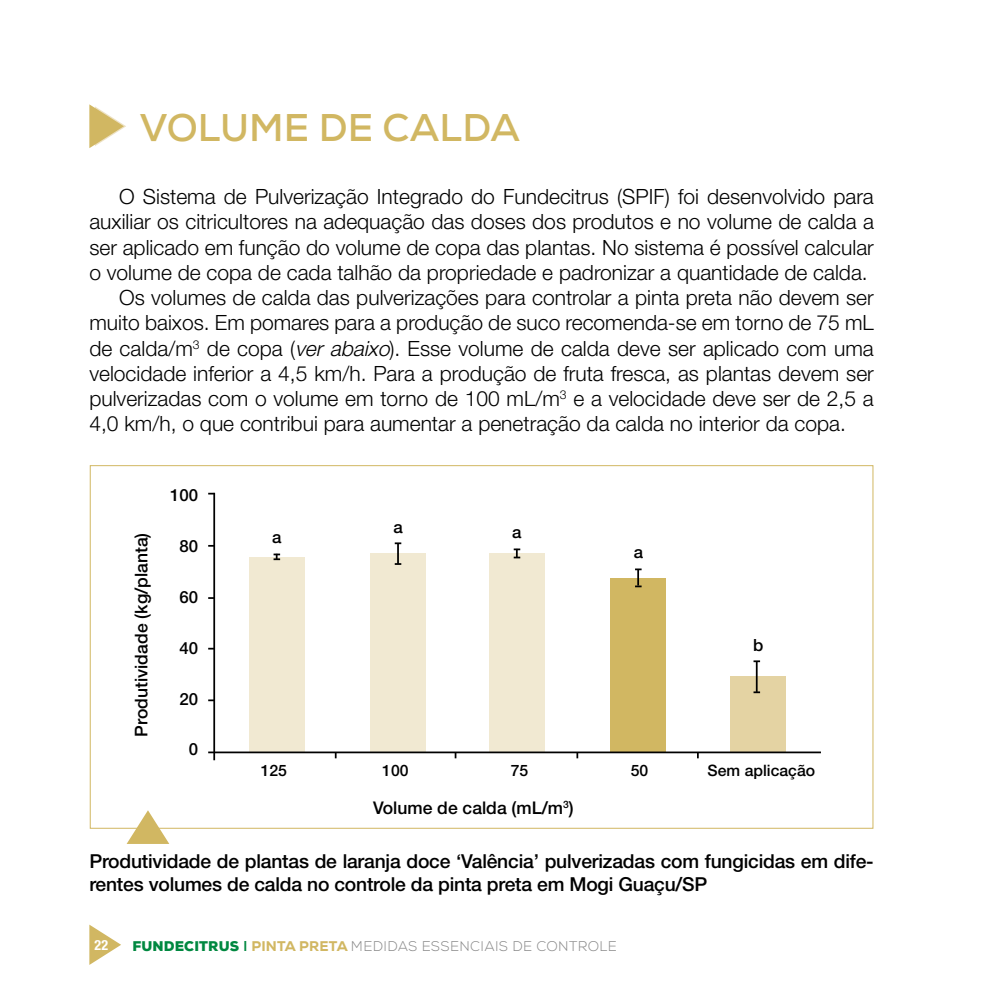
<style>
.page{position:relative;width:993px;height:993px;background:#fff}
.page>*{position:absolute;margin:0;border:0;box-sizing:border-box;transform-origin:0 0}
.t1{font:700 38.5px "Nexa";letter-spacing:.005em;color:#d1b762}
.t2{font:300 21px "Helvetica Neue LT Std";color:#000}
.t3{font:500 19.25px/23.1px "Helvetica Neue LT Std";letter-spacing:-.01em;color:#000}
.t4{font:500 17.5px "Helvetica Neue LT Std";color:#000}
.t5{font:500 16.8px "Helvetica Neue LT Std";color:#000}
.t6{font:500 15.75px "Helvetica Neue LT Std";color:#000}
.t7{font:300 14px "Nexa";letter-spacing:.025em;color:#878787}
.t8{font:700 condensed 14px "Helvetica Neue LT Std";color:#fff}
.s1{font-style:italic}
.s2{font-weight:900;color:#008840}
.s3{font-family:"Helvetica Neue LT Std";font-weight:500;color:#008840}
.s4{font-weight:800;color:#d1b762}
</style>
<div class="page">
<svg style="left:89px;top:924px;width:32px;height:40px"></svg>
<div style="left:249px;top:557px;width:55px;height:194px;background:#f1e9d2"></div>
<div style="left:370px;top:553px;width:55px;height:198px;background:#f1e9d2"></div>
<div style="left:489px;top:553px;width:55px;height:198px;background:#f1e9d2"></div>
<div style="left:610px;top:578px;width:55px;height:173px;background:#d1b762"></div>
<div style="left:730px;top:675px;width:55px;height:76px;background:#e4d3a3"></div>
<svg style="left:273px;top:553px;width:7px;height:7px"></svg>
<svg style="left:394px;top:542px;width:7px;height:2px"></svg>
<hr style="left:397px;top:543px;width:2px;height:20px;background:#000">
<svg style="left:513px;top:548px;width:7px;height:10px"></svg>
<svg style="left:635px;top:568px;width:6px;height:19px"></svg>
<svg style="left:753px;top:691px;width:6px;height:2px"></svg>
<hr style="left:755px;top:661px;width:2px;height:30px;background:#000">
<hr style="left:208px;top:751px;width:612px;height:2px;background:#000">
<hr style="left:213px;top:492px;width:2px;height:268px;background:#000">
<svg style="left:89px;top:104px;width:37px;height:44px"></svg>
<svg style="left:126px;top:810px;width:43px;height:33px"></svg>
<h1 class="t1" style="left:140px;top:103px;width:381px">VOLUME DE CALDA</h1>
<p class="t2" style="left:119px;top:184px;width:756px">O Sistema de Pulverização Integrado do Fundecitrus (SPIF) foi desenvolvido para</p>
<p class="t2" style="left:89px;top:209px;width:785px">auxiliar os citricultores na adequação das doses dos produtos e no volume de calda a</p>
<p class="t2" style="left:89px;top:234px;width:785px">ser aplicado em função do volume de copa das plantas. No sistema é possível calcular</p>
<p class="t2" style="left:89px;top:259px;width:779px">o volume de copa de cada talhão da propriedade e padronizar a quantidade de calda.</p>
<p class="t2" style="left:119px;top:284px;width:755px">Os volumes de calda das pulverizações para controlar a pinta preta não devem ser</p>
<p class="t2" style="left:89px;top:310px;width:785px">muito baixos. Em pomares para a produção de suco recomenda-se em torno de 75 mL</p>
<p class="t2" style="left:89px;top:335px;width:785px">de calda/m<sup>3</sup> de copa (<span class="s1">ver abaixo</span>). Esse volume de calda deve ser aplicado com uma</p>
<p class="t2" style="left:89px;top:360px;width:785px">velocidade inferior a 4,5 km/h. Para a produção de fruta fresca, as plantas devem ser</p>
<p class="t2" style="left:89px;top:385px;width:785px">pulverizadas com o volume em torno de 100 mL/m<sup>3</sup> e a velocidade deve ser de 2,5 a</p>
<p class="t2" style="left:89px;top:410px;width:757px">4,0 km/h, o que contribui para aumentar a penetração da calda no interior da copa.</p>
<p class="t4" style="left:131px;top:736px;width:205px;rotate:-90deg">Produtividade (kg/planta)</p>
<p class="t5" style="left:170px;top:485px;width:30px">100</p>
<p class="t5" style="left:179px;top:536px;width:20px">80</p>
<p class="t5" style="left:179px;top:586px;width:20px">60</p>
<p class="t5" style="left:179px;top:637px;width:20px">40</p>
<p class="t5" style="left:179px;top:688px;width:20px">20</p>
<p class="t5" style="left:189px;top:739px;width:11px">0</p>
<p class="t5" style="left:272px;top:526px;width:11px">a</p>
<p class="t5" style="left:393px;top:516px;width:11px">a</p>
<p class="t5" style="left:512px;top:521px;width:11px">a</p>
<p class="t5" style="left:633px;top:541px;width:11px">a</p>
<p class="t5" style="left:753px;top:634px;width:12px">b</p>
<p class="t6" style="left:261px;top:761px;width:28px">125</p>
<p class="t6" style="left:707px;top:761px;width:109px">Sem aplicação</p>
<p class="t6" style="left:382px;top:761px;width:28px">100</p>
<p class="t6" style="left:510px;top:761px;width:19px">75</p>
<p class="t6" style="left:630px;top:761px;width:19px">50</p>
<p class="t4" style="left:373px;top:796px;width:202px">Volume de calda (mL/m<sup>3</sup>)</p>
<p class="t3" style="left:89px;top:849px;width:785px">Produtividade de plantas de laranja doce ‘Valência’ pulverizadas com fungicidas em dife&shy;rentes volumes de calda no controle da pinta preta em Mogi Guaçu/SP</p>
<p class="t8" style="left:94px;top:936px;width:15px">22</p>
<p class="t7" style="left:132px;top:937px;width:486px"><span class="s2">FUNDECITRUS</span> <span class="s3">I</span> <span class="s4">PINTA PRETA</span> MEDIDAS ESSENCIAIS DE CONTROLE</p>
</div>
